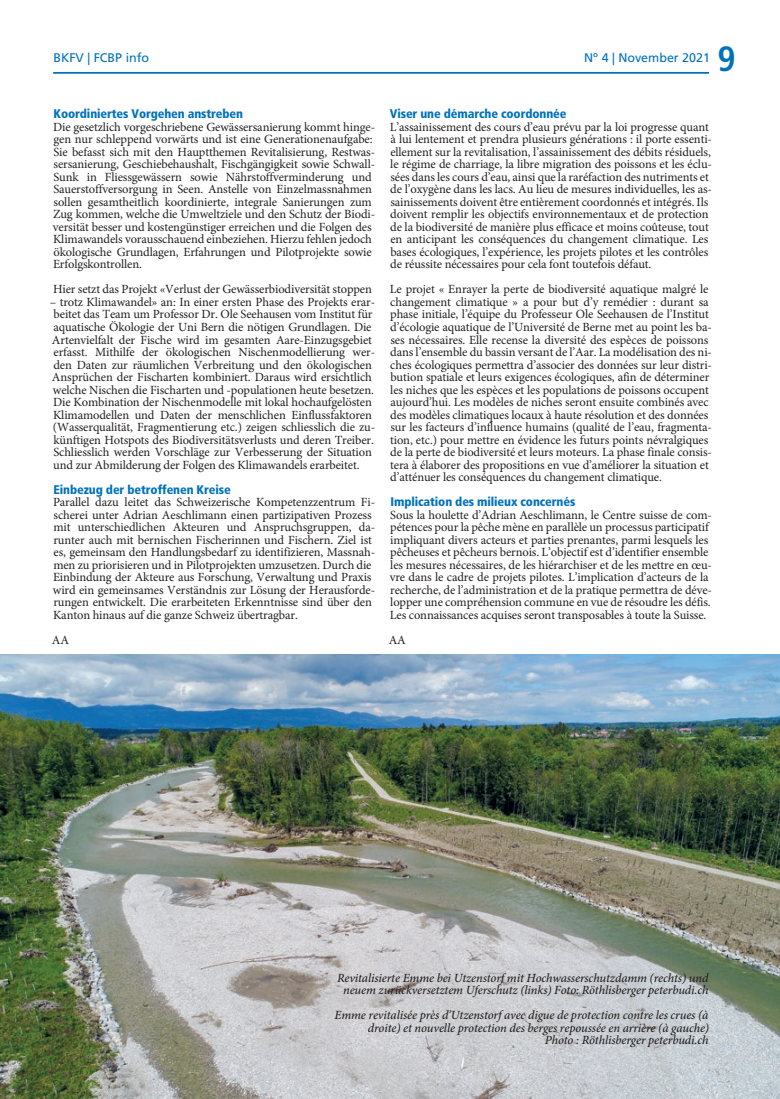
<style>
.page{position:relative;width:780px;height:1099px;background:#fff}
.page>*{position:absolute;margin:0;border:0;box-sizing:border-box;transform-origin:0 0}
.t1{font:700 condensed 35px "Frutiger LT Std";color:#0072bc}
.t2{font:12.5px/12.5px "Minion Pro";letter-spacing:-.01em;color:#231f20}
.t3{font:italic 500 12.5px/12.5px "Minion Pro";letter-spacing:-.01em;color:#231f20;text-align:center}
.t4{font:900 condensed 12.5px "Frutiger LT Std";letter-spacing:-.01em;color:#0072bc}
.t5{font:12.5px "Frutiger LT Std";color:#0072bc}
</style>
<div class="page">
<hr style="left:53px;top:72px;width:656px;height:2px;background:#0072bc">
<img style="left:0;top:655px;width:780px;height:443px">
<p class="t5" style="left:53px;top:50px;width:97px">BKFV | FCBP info</p>
<p class="t5" style="left:584px;top:50px;width:127px">Nº 4 | November 2021</p>
<h1 class="t1" style="left:717px;top:38px;width:20px">9</h1>
<p class="t4" style="left:390px;top:106px;width:178px">Viser une démarche coordonnée</p>
<p class="t2" style="left:390px;top:121px;width:323px">L’assainissement des cours d’eau prévu par la loi progresse quant à lui lentement et prendra plusieurs générations : il porte essenti&shy;ellement sur la revitalisation, l’assainissement des débits résiduels, le régime de charriage, la libre migration des poissons et les éclu&shy;sées dans les cours d’eau, ainsi que la raréfaction des nutriments et de l’oxygène dans les lacs. Au lieu de mesures individuelles, les as&shy;sainissements doivent être entièrement coordonnés et intégrés. Ils doivent remplir les objectifs environnementaux et de protection de la biodiversité de manière plus efficace et moins coûteuse, tout en anticipant les conséquences du changement climatique. Les bases écologiques, l’expérience, les projets pilotes et les contrôles de réussite nécessaires pour cela font toutefois défaut.</p>
<p class="t2" style="left:390px;top:283px;width:323px">Le projet « Enrayer la perte de biodiversité aquatique malgré le changement climatique » a pour but d’y remédier : durant sa phase initiale, l’équipe du Professeur Ole Seehausen de l’Institut d’écologie aquatique de l’Université de Berne met au point les ba&shy;ses nécessaires. Elle recense la diversité des espèces de poissons dans l’ensemble du bassin versant de l’Aar. La modélisation des ni&shy;ches écologiques permettra d’associer des données sur leur distri&shy;bution spatiale et leurs exigences écologiques, afin de déterminer les niches que les espèces et les populations de poissons occupent aujourd’hui. Les modèles de niches seront ensuite combinés avec des modèles climatiques locaux à haute résolution et des données sur les facteurs d’influence humains (qualité de l’eau, fragmenta&shy;tion, etc.) pour mettre en évidence les futurs points névralgiques de la perte de biodiversité et leurs moteurs. La phase finale consis&shy;tera à élaborer des propositions en vue d’améliorer la situation et d’atténuer les conséquences du changement climatique.</p>
<p class="t4" style="left:390px;top:494px;width:186px">Implication des milieux concernés</p>
<p class="t2" style="left:390px;top:508px;width:324px">Sous la houlette d’Adrian Aeschlimann, le Centre suisse de com&shy;pétences pour la pêche mène en parallèle un processus participatif impliquant divers acteurs et parties prenantes, parmi lesquels les pêcheuses et pêcheurs bernois. L’objectif est d’identifier ensemble les mesures nécessaires, de les hiérarchiser et de les mettre en œu&shy;vre dans le cadre de projets pilotes. L’implication d’acteurs de la recherche, de l’administration et de la pratique permettra de déve&shy;lopper une compréhension commune en vue de résoudre les défis.<br>Les connaissances acquises seront transposables à toute la Suisse.</p>
<p class="t2" style="left:389px;top:633px;width:19px">AA</p>
<p class="t4" style="left:54px;top:106px;width:191px">Koordiniertes Vorgehen anstreben</p>
<p class="t2" style="left:53px;top:121px;width:324px">Die gesetzlich vorgeschriebene Gewässersanierung kommt hinge&shy;gen nur schleppend vorwärts und ist eine Generationenaufgabe:<br>Sie befasst sich mit den Hauptthemen Revitalisierung, Restwas&shy;sersanierung, Geschiebehaushalt, Fischgängigkeit sowie Schwall-Sunk in Fliessgewässern sowie Nährstoffverminderung und Sauerstoffversorgung in Seen. Anstelle von Einzelmassnahmen sollen gesamtheitlich koordinierte, integrale Sanierungen zum Zug kommen, welche die Umweltziele und den Schutz der Biodi&shy;versität besser und kostengünstiger erreichen und die Folgen des Klimawandels vorausschauend einbeziehen. Hierzu fehlen jedoch ökologische Grundlagen, Erfahrungen und Pilotprojekte sowie Erfolgskontrollen.</p>
<p class="t2" style="left:53px;top:283px;width:320px">Hier setzt das Projekt «Verlust der Gewässerbiodiversität stoppen</p>
<p class="t2" style="left:50px;top:296px;width:327px">– trotz Klimawandel» an: In einer ersten Phase des Projekts erar&shy;beitet das Team um Professor Dr. Ole Seehausen vom Institut für aquatische Ökologie der Uni Bern die nötigen Grundlagen. Die Artenvielfalt der Fische wird im gesamten Aare-Einzugsgebiet erfasst. Mithilfe der ökologischen Nischenmodellierung wer&shy;den Daten zur räumlichen Verbreitung und den ökologischen Ansprüchen der Fischarten kombiniert. Daraus wird ersichtlich welche Nischen die Fischarten und -populationen heute besetzen.<br>Die Kombination der Nischenmodelle mit lokal hochaufgelösten Klimamodellen und Daten der menschlichen Einflussfaktoren (Wasserqualität, Fragmentierung etc.) zeigen schliesslich die zu&shy;künftigen Hotspots des Biodiversitätsverlusts und deren Treiber.<br>Schliesslich werden Vorschläge zur Verbesserung der Situation und zur Abmilderung der Folgen des Klimawandels erarbeitet.</p>
<p class="t4" style="left:54px;top:481px;width:179px">Einbezug der betroffenen Kreise</p>
<p class="t2" style="left:53px;top:496px;width:324px">Parallel dazu leitet das Schweizerische Kompetenzzentrum Fi&shy;scherei unter Adrian Aeschlimann einen partizipativen Prozess mit unterschiedlichen Akteuren und Anspruchsgruppen, da&shy;runter auch mit bernischen Fischerinnen und Fischern. Ziel ist es, gemeinsam den Handlungsbedarf zu identifizieren, Massnah&shy;men zu priorisieren und in Pilotprojekten umzusetzen. Durch die Einbindung der Akteure aus Forschung, Verwaltung und Praxis wird ein gemeinsames Verständnis zur Lösung der Herausforde&shy;rungen entwickelt. Die erarbeiteten Erkenntnisse sind über den Kanton hinaus auf die ganze Schweiz übertragbar.</p>
<p class="t2" style="left:52px;top:633px;width:19px">AA</p>
<p class="t3" style="left:337px;top:971px;width:373px">Revitalisierte Emme bei Utzenstorf mit Hochwasserschutzdamm (rechts) und neuem zurückversetztem Uferschutz (links) Foto: Röthlisberger peterbudi.ch</p>
<p class="t3" style="left:334px;top:1009px;width:376px;text-align:right">Emme revitalisée près d’Utzenstorf avec digue de protection contre les crues (à droite) et nouvelle protection des berges repoussée en arrière (à gauche)<br>Photo : Röthlisberger peterbudi.ch</p>
</div>
